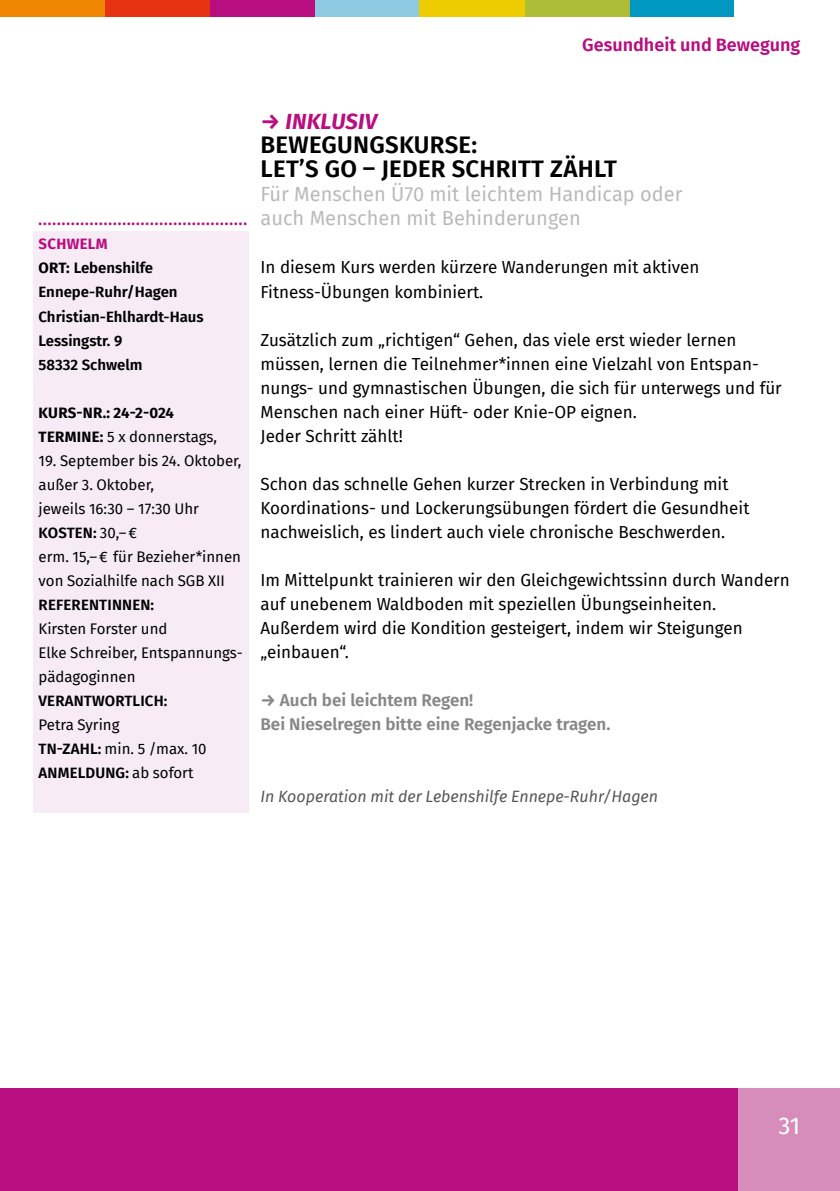
<style>
.page{position:relative;width:840px;height:1191px;background:#fff}
.page>*{position:absolute;margin:0;border:0;box-sizing:border-box;transform-origin:0 0}
.t1{font:600 24px/24px "Fira Sans";letter-spacing:.01em;color:#000}
.t2{font:24px "Fira Sans";color:#fff}
.t3{font:italic 700 22px "Fira Sans";letter-spacing:.01em;color:#b80e80}
.t4{font:20px/24px "Fira Sans";color:#bababa}
.t5{font:600 18px "Fira Sans";color:#b80e80}
.t6{font:17px/24px "Fira Sans";color:#000}
.t7{font:600 17px/24px "Fira Sans";color:#878787}
.t8{font:italic 16px "Fira Sans";color:#575756}
.t9{font:15px/24px "Fira Sans";color:#000}
.t10{font:600 15px/24px "Fira Sans";color:#000}
.t11{font:700 15px/24px "Fira Sans";letter-spacing:.01em;color:#000}
.s1{font-weight:700;color:#b80e80}
.s2{font-weight:700}
.s3{font-weight:400}
.s4{font-weight:600}
.s5{font-weight:700;font-style:italic}
</style>
<div class="page">
<div style="left:737px;top:1089px;width:102px;height:102px;background:#d78dbc"></div>
<div style="left:0;top:1089px;width:737px;height:102px;background:#b80e80"></div>
<div style="left:0;top:0;width:105px;height:17px;background:#f18700"></div>
<div style="left:105px;top:0;width:105px;height:17px;background:#e63312"></div>
<div style="left:210px;top:0;width:105px;height:17px;background:#b80e80"></div>
<div style="left:315px;top:0;width:105px;height:17px;background:#8dcae1"></div>
<div style="left:420px;top:0;width:104px;height:17px;background:#eecd00"></div>
<div style="left:524px;top:0;width:105px;height:17px;background:#aebc38"></div>
<div style="left:629px;top:0;width:105px;height:17px;background:#0097c0"></div>
<div style="left:34px;top:231px;width:215px;height:581px;background:#f7ecf5"></div>
<p class="t5" style="left:582px;top:30px;width:219px">Gesundheit und Bewegung</p>
<p class="t10" style="left:39px;top:207px;width:210px"><span class="s1">.............................................<br>SCHWELM<br></span><span class="s2">ORT:</span> Lebenshilfe<br>Ennepe-Ruhr/Hagen<br>Christian-Ehlhardt-Haus<br>Lessingstr. 9<br>58332 Schwelm</p>
<p class="t11" style="left:39px;top:399px;width:180px">KURS-NR.: 24-2-024<br>TERMINE: <span class="s3">5 x donnerstags,</span></p>
<p class="t9" style="left:39px;top:448px;width:204px">19. September bis 24. Oktober, außer 3. Oktober,<br>jeweils 16:30 – 17:30 Uhr<br><span class="s4">KOSTEN:</span> 30,–€<br>erm. 15,–€ für Bezieher*innen von Sozialhilfe nach SGB XII</p>
<p class="t10" style="left:39px;top:591px;width:117px">REFERENTINNEN:</p>
<p class="t9" style="left:39px;top:616px;width:206px">Kirsten Forster und<br>Elke Schreiber, Entspannungs&shy;pädagoginnen</p>
<p class="t10" style="left:39px;top:687px;width:130px">VERANTWORTLICH:</p>
<p class="t9" style="left:39px;top:712px;width:169px">Petra Syring<br><span class="s4">TN-ZAHL:</span> min. 5 /max. 10<br><span class="s4">ANMELDUNG:</span> ab sofort</p>
<p class="t3" style="left:260px;top:103px;width:118px">→ INKLUSIV</p>
<h1 class="t1" style="left:260px;top:132px;width:358px">BEWEGUNGSKURSE:<br>LET’S GO – JEDER SCHRITT ZÄHLT</h1>
<p class="t4" style="left:260px;top:182px;width:423px">Für Menschen Ü70 mit leichtem Handicap oder auch Menschen mit Behinderungen</p>
<p class="t6" style="left:260px;top:255px;width:440px">In diesem Kurs werden kürzere Wanderungen mit aktiven<br>Fitness-Übungen kombiniert.</p>
<p class="t6" style="left:260px;top:327px;width:522px">Zusätzlich zum „richtigen“ Gehen, das viele erst wieder lernen müssen, lernen die Teilnehmer*innen eine Vielzahl von Entspan&shy;nungs- und gymnastischen Übungen, die sich für unterwegs und für Menschen nach einer Hüft- oder Knie-OP eignen.<br>Jeder Schritt zählt!</p>
<p class="t6" style="left:260px;top:471px;width:490px">Schon das schnelle Gehen kurzer Strecken in Verbindung mit<br>Koordinations- und Lockerungsübungen fördert die Gesundheit nachweislich, es lindert auch viele chronische Beschwerden.</p>
<p class="t6" style="left:260px;top:567px;width:530px">Im Mittelpunkt trainieren wir den Gleichgewichtssinn durch Wandern auf unebenem Waldboden mit speziellen Übungseinheiten.<br>Außerdem wird die Kondition gesteigert, indem wir Steigungen „einbauen“.</p>
<p class="t7" style="left:260px;top:687px;width:351px"><span class="s5">→</span> Auch bei leichtem Regen!<br>Bei Nieselregen bitte eine Regenjacke tragen.</p>
<p class="t8" style="left:260px;top:784px;width:399px">In Kooperation mit der Lebenshilfe Ennepe-Ruhr/Hagen</p>
<h1 class="t2" style="left:778px;top:1107px;width:23px">31</h1>
</div>
